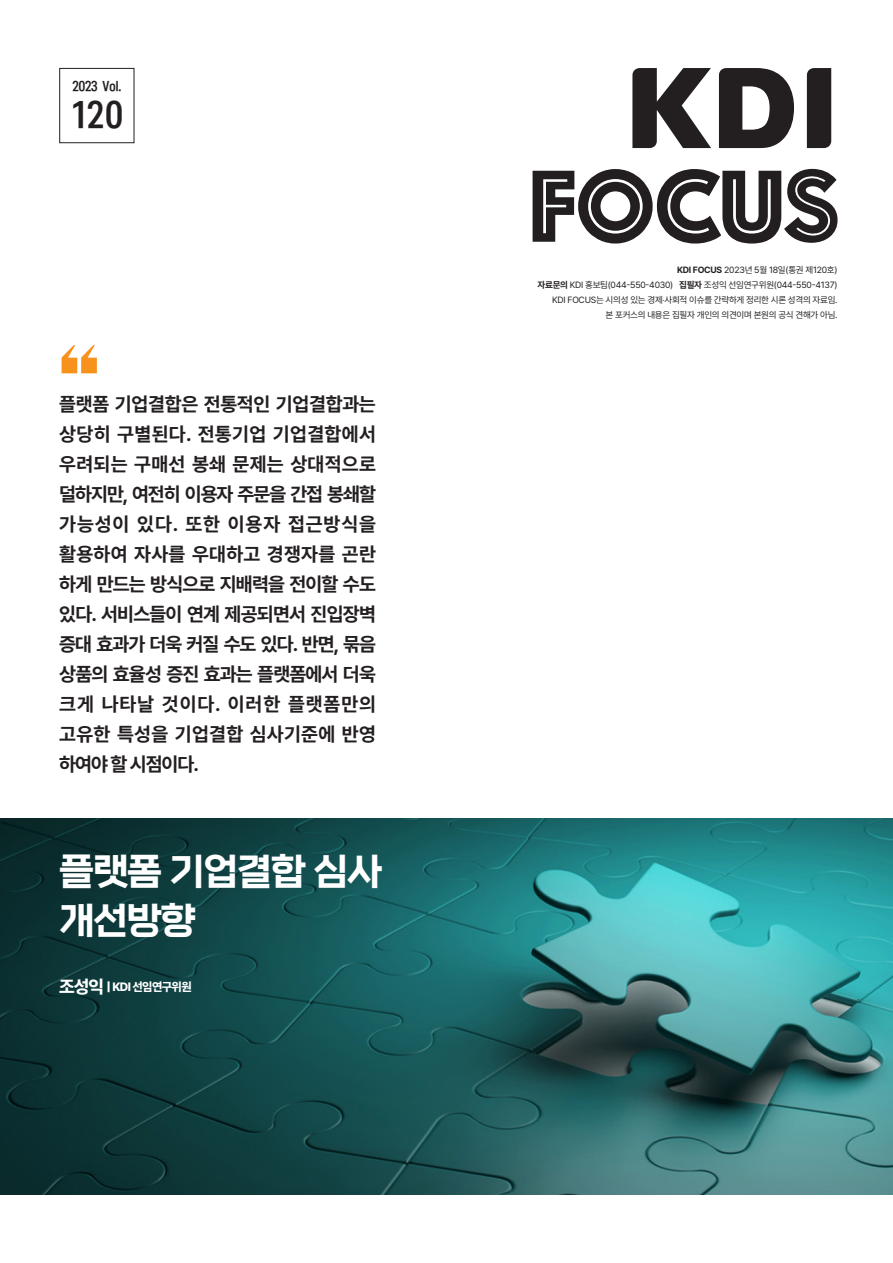
<style>
.page{position:relative;width:893px;height:1263px;background:#fff}
.page>*{position:absolute;margin:0;border:0;box-sizing:border-box;transform-origin:0 0}
.t1{font:500 37.8px/48.9px "esamanru";letter-spacing:-.025em;color:#fff}
.t2{font:34.5px "KORAIL Condensed";color:#231f20}
.t3{font:700 19.5px/30px "Pretendard";letter-spacing:.015em;color:#231f20;text-align:justify}
.t4{font:13.05px "KORAIL Condensed";color:#231f20}
.t5{font:800 12px "Pretendard";letter-spacing:-.05em;color:#fff}
.t6{font:9px/15px "Pretendard";letter-spacing:-.025em;color:#231f20;text-align:right}
.s1{font-size:18px}
.s2{font-weight:700}
</style>
<div class="page">
<div style="left:59px;top:68px;width:75px;height:75px;border:1px solid #231f20"></div>
<img style="left:0;top:819px;width:893px;height:376px">
<svg style="left:719px;top:68px;width:75px;height:80px"></svg>
<div style="left:807px;top:68px;width:24px;height:80px;background:#231f20"></div>
<svg style="left:632px;top:68px;width:79px;height:80px"></svg>
<svg style="left:533px;top:169px;width:305px;height:75px"></svg>
<svg style="left:62px;top:345px;width:35px;height:28px"></svg>
<p class="t4" style="left:72px;top:79px;width:51px">2023 Vol.</p>
<h2 class="t2" style="left:71px;top:97px;width:53px">120</h2>
<p class="t3" style="left:59px;top:389px;width:318px">플랫폼 기업결합은 전통적인 기업결합과는 상당히 구별된다. 전통기업 기업결합에서 우려되는 구매선 봉쇄 문제는 상대적으로 덜하지만, 여전히 이용자 주문을 간접 봉쇄할 가능성이 있다. 또한 이용자 접근방식을 활용하여 자사를 우대하고 경쟁자를 곤란 하게 만드는 방식으로 지배력을 전이할 수도 있다. 서비스들이 연계 제공되면서 진입장벽 증대 효과가 더욱 커질 수도 있다. 반면, 묶음 상품의 효율성 증진 효과는 플랫폼에서 더욱 크게 나타날 것이다. 이러한 플랫폼만의 고유한 특성을 기업결합 심사기준에 반영 하여야 할 시점이다.</p>
<h1 class="t1" style="left:59px;top:849px;width:324px">플랫폼 기업결합 심사 개선방향</h1>
<p class="t5" style="left:59px;top:978px;width:134px"><span class="s1">조성익</span> | KDI 선임연구위원</p>
<p class="t6" style="left:538px;top:262px;width:301px"><span class="s2">KDI FOCUS</span> 2023년 5월 18일(통권 제120호)<br><span class="s2">자료문의</span> KDI 홍보팀(044-550-4030) <span class="s2">집필자</span> 조성익 선임연구위원(044-550-4137)<br>KDI FOCUS는 시의성 있는 경제‧사회적 이슈를 간략하게 정리한 시론 성격의 자료임.<br>본 포커스의 내용은 집필자 개인의 의견이며 본원의 공식 견해가 아님.</p>
</div>
